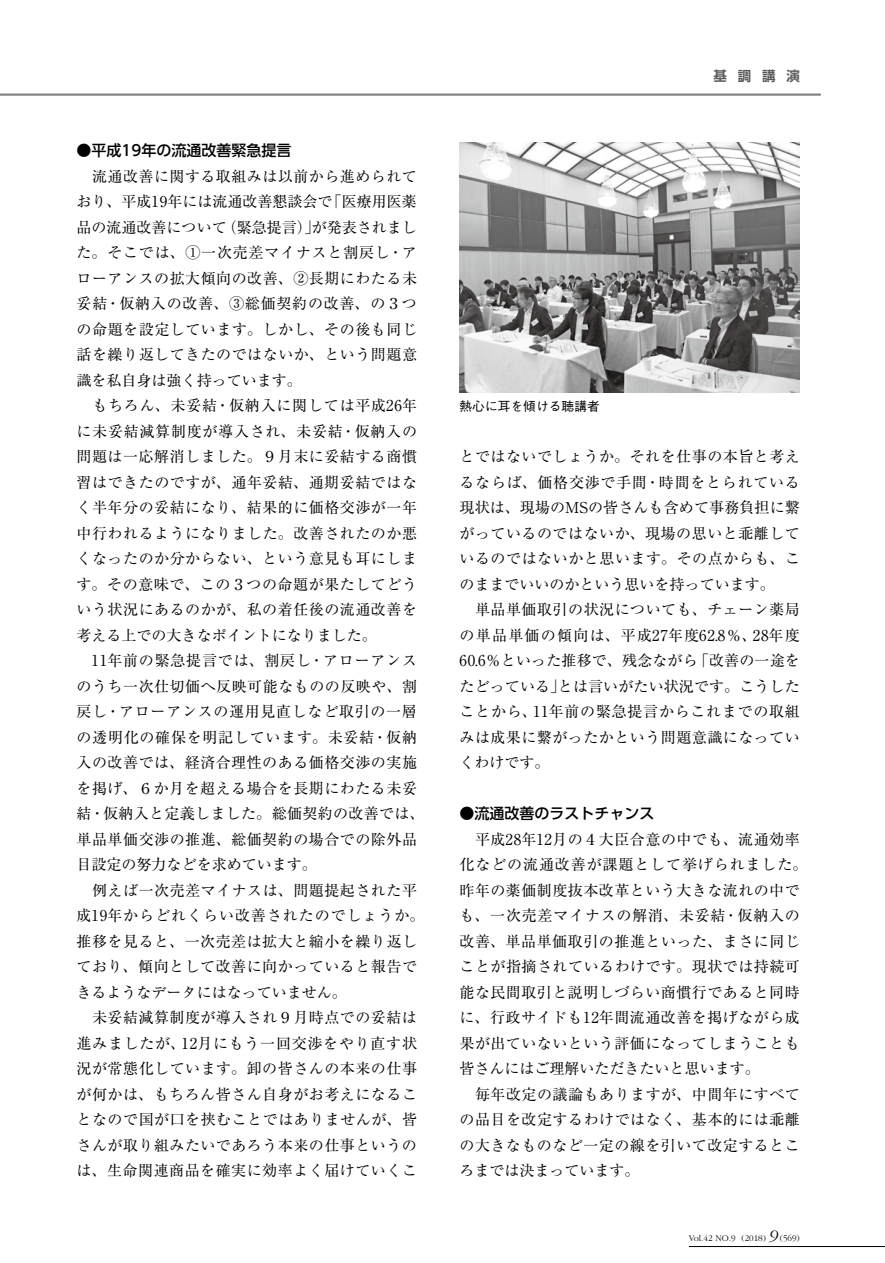
<style>
.page{position:relative;width:885px;height:1263px;background:#fff}
.page>*{position:absolute;margin:0;border:0;box-sizing:border-box;transform-origin:0 0}
.t1{font:15px/25.5px "Ryumin Pro";letter-spacing:.035em;color:#000}
.t2{font:500 15px "UD Shin Go Pro";color:#000}
.t3{font:700 13.5px "UD Shin Go Pro De";color:#595757}
.t4{font:500 12.75px "Gothic BBB Pro";color:#000}
.t5{font:300 9px "Garamond";color:#000}
.s1{font-style:italic;font-size:16.5px}
</style>
<div class="page">
<hr style="left:0;top:94px;width:820px;height:2px;background:#7d7d7d">
<hr style="left:688px;top:1246px;width:196px;height:1px;background:#000">
<img style="left:459px;top:143px;width:340px;height:250px">
<p class="t2" style="left:77px;top:138px;width:216px">●平成19年の流通改善緊急提言</p>
<p class="t1" style="left:77px;top:162px;width:349px">　流通改善に関する取組みは以前から進められており、平成19年には流通改善懇談会で「医療用医薬品の流通改善について（緊急提言）」が発表されました。そこでは、①一次売差マイナスと割戻し・アローアンスの拡大傾向の改善、②長期にわたる未妥結・仮納入の改善、③総価契約の改善、の３つの命題を設定しています。しかし、その後も同じ話を繰り返してきたのではないか、という問題意識を私自身は強く持っています。<br>　もちろん、未妥結・仮納入に関しては平成26年に未妥結減算制度が導入され、未妥結・仮納入の問題は一応解消しました。９月末に妥結する商慣習はできたのですが、通年妥結、通期妥結ではなく半年分の妥結になり、結果的に価格交渉が一年中行われるようになりました。改善されたのか悪くなったのか分からない、という意見も耳にします。その意味で、この３つの命題が果たしてどういう状況にあるのかが、私の着任後の流通改善を考える上での大きなポイントになりました。<br>　11年前の緊急提言では、割戻し・アローアンスのうち一次仕切価へ反映可能なものの反映や、割戻し・アローアンスの運用見直しなど取引の一層の透明化の確保を明記しています。未妥結・仮納入の改善では、経済合理性のある価格交渉の実施を掲げ、６か月を超える場合を長期にわたる未妥結・仮納入と定義しました。総価契約の改善では、単品単価交渉の推進、総価契約の場合での除外品目設定の努力などを求めています。<br>　例えば一次売差マイナスは、問題提起された平成19年からどれくらい改善されたのでしょうか。推移を見ると、一次売差は拡大と縮小を繰り返しており、傾向として改善に向かっていると報告できるようなデータにはなっていません。<br>　未妥結減算制度が導入され９月時点での妥結は進みましたが、12月にもう一回交渉をやり直す状況が常態化しています。卸の皆さんの本来の仕事が何かは、もちろん皆さん自身がお考えになることなので国が口を挟むことではありませんが、皆さんが取り組みたいであろう本来の仕事というのは、生命関連商品を確実に効率よく届けていくこ</p>
<p class="t3" style="left:713px;top:65px;width:88px">基調講演</p>
<p class="t4" style="left:459px;top:396px;width:142px">熱心に耳を傾ける聴講者</p>
<p class="t1" style="left:459px;top:443px;width:342px">とではないでしょうか。それを仕事の本旨と考えるならば、価格交渉で手間・時間をとられている現状は、現場のMSの皆さんも含めて事務負担に繋がっているのではないか、現場の思いと乖離しているのではないかと思います。その点からも、このままでいいのかという思いを持っています。<br>　単品単価取引の状況についても、チェーン薬局の単品単価の傾向は、平成27年度62.8％、28年度<br>60.6％といった推移で、残念ながら「改善の一途をたどっている」とは言いがたい状況です。こうしたことから、11年前の緊急提言からこれまでの取組みは成果に繋がったかという問題意識になっていくわけです。</p>
<p class="t2" style="left:459px;top:801px;width:196px">●流通改善のラストチャンス</p>
<p class="t1" style="left:459px;top:825px;width:349px">　平成28年12月の４大臣合意の中でも、流通効率化などの流通改善が課題として挙げられました。昨年の薬価制度抜本改革という大きな流れの中でも、一次売差マイナスの解消、未妥結・仮納入の改善、単品単価取引の推進といった、まさに同じことが指摘されているわけです。現状では持続可能な民間取引と説明しづらい商慣行であると同時に、行政サイドも12年間流通改善を掲げながら成果が出ていないという評価になってしまうことも皆さんにはご理解いただきたいと思います。<br>　毎年改定の議論もありますが、中間年にすべての品目を改定するわけではなく、基本的には乖離の大きなものなど一定の線を引いて改定するところまでは決まっています。</p>
<p class="t5" style="left:688px;top:1233px;width:112px">Vol.42 NO.9 (2018) <span class="s1">9</span> (569)</p>
</div>
